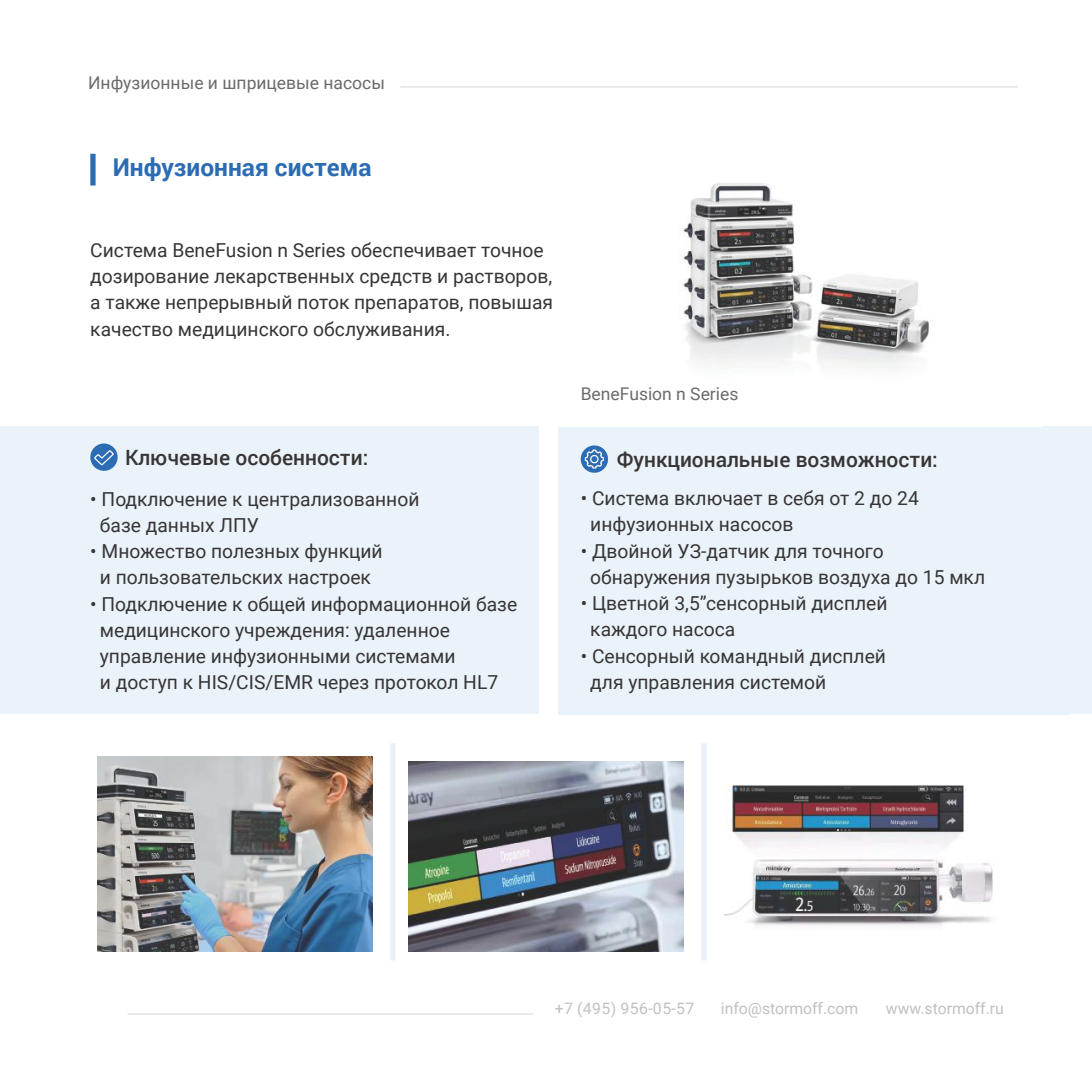
<style>
.page{position:relative;width:1092px;height:1092px;background:#fff}
.page>*{position:absolute;margin:0;border:0;box-sizing:border-box;transform-origin:0 0}
.t1{font:700 24.5px "Roboto";color:#2c6cb3}
.t2{font:500 21px "Roboto";color:#373535}
.t3{font:19.25px/26.2px "Roboto";color:#373535}
.t4{font:17.5px "Roboto";color:#6a6b6d}
.t5{font:15.75px "Roboto";color:#bec0c2}
.t6{font:15.75px "Roboto";letter-spacing:.035em;color:#bec0c2}
</style>
<div class="page">
<hr style="left:128px;top:1013px;width:405px;height:1px;background:#e7e8e9">
<img style="left:679px;top:183px;width:251px;height:185px">
<div style="left:0;top:427px;width:538px;height:287px;background:#eaf2fa"></div>
<div style="left:558px;top:427px;width:511px;height:287px;background:#eaf2fa"></div>
<svg style="left:580px;top:445px;width:28px;height:27px"></svg>
<svg style="left:584px;top:449px;width:20px;height:20px"></svg>
<svg style="left:90px;top:443px;width:28px;height:28px"></svg>
<svg style="left:93px;top:449px;width:22px;height:17px"></svg>
<div style="left:90px;top:154px;width:6px;height:31px;background:#2c6cb3"></div>
<img style="left:98px;top:756px;width:274px;height:195px">
<img style="left:408px;top:761px;width:275px;height:190px">
<img style="left:724px;top:784px;width:269px;height:142px">
<div style="left:701px;top:743px;width:5px;height:217px;background:#eaf0f7"></div>
<div style="left:390px;top:743px;width:5px;height:217px;background:#eaf0f7"></div>
<div style="left:1042px;top:427px;width:49px;height:287px;background:#eaf2fa"></div>
<hr style="left:400px;top:86px;width:617px;height:2px;background:#e7e8e9">
<p class="t4" style="left:88px;top:70px;width:298px">Инфузионные и шприцевые насосы</p>
<p class="t1" style="left:113px;top:150px;width:260px">Инфузионная система</p>
<p class="t3" style="left:90px;top:236px;width:464px">Система BeneFusion n Series обеспечивает точное дозирование лекарственных средств и растворов, а также непрерывный поток препаратов, повышая качество медицинского обслуживания.</p>
<p class="t4" style="left:580px;top:381px;width:159px">BeneFusion n Series</p>
<p class="t2" style="left:125px;top:443px;width:245px">Ключевые особенности:</p>
<p class="t2" style="left:616px;top:444px;width:323px">Функциональные возможности:</p>
<p class="t3" style="left:590px;top:484px;width:330px;text-indent:-10px">• Система включает в себя от 2 до 24 инфузионных насосов</p>
<p class="t3" style="left:590px;top:537px;width:396px;text-indent:-10px">• Двойной УЗ-датчик для точного обнаружения пузырьков воздуха до 15 мкл</p>
<p class="t3" style="left:590px;top:589px;width:299px;text-indent:-10px">• Цветной 3,5”сенсорный дисплей каждого насоса</p>
<p class="t3" style="left:590px;top:642px;width:297px;text-indent:-10px">• Сенсорный командный дисплей для управления системой</p>
<p class="t3" style="left:100px;top:485px;width:321px;text-indent:-10px">• Подключение к централизованной базе данных ЛПУ</p>
<p class="t3" style="left:90px;top:537px;width:294px;text-align:center">• Множество полезных функций и пользовательских настроек</p>
<p class="t3" style="left:100px;top:590px;width:419px;text-indent:-10px">• Подключение к общей информационной базе медицинского учреждения: удаленное управление инфузионными системами<br>и доступ к HIS/CIS/EMR через протокол HL7</p>
<p class="t6" style="left:555px;top:997px;width:141px">+7 (495) 956-05-57</p>
<p class="t5" style="left:720px;top:997px;width:139px">info@stormoff.com</p>
<p class="t5" style="left:885px;top:997px;width:119px">www.stormoff.ru</p>
</div>
